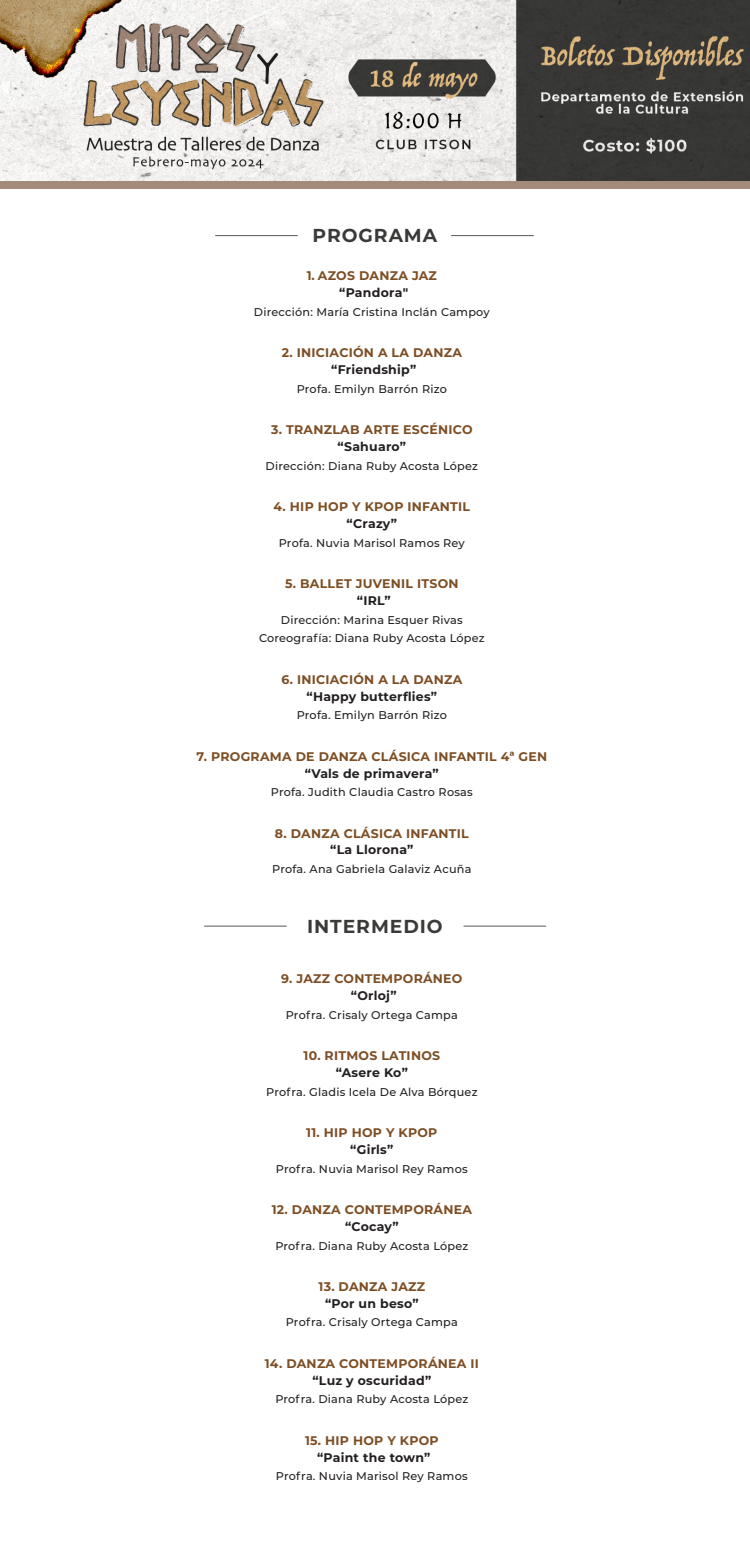
<style>
.page{position:relative;width:750px;height:1565px;background:#fff}
.page>*{position:absolute;margin:0;border:0;box-sizing:border-box;transform-origin:0 0}
.t1{font:700 18.75px "Montserrat";letter-spacing:.05em;color:#3a3a38}
.t2{font:700 18.75px "Montserrat";letter-spacing:.05em;color:#3a3a39}
.t3{font:700 12.5px "Montserrat";letter-spacing:.02em;color:#7d4e24}
.t4{font:700 12.5px "Montserrat";letter-spacing:.02em;color:#231f20}
.t5{font:500 11.25px/18.8px "Montserrat";letter-spacing:.02em;color:#231f20;text-align:center}
</style>
<div class="page">
<img style="left:0;top:0;width:750px;height:181px">
<div style="left:0;top:181px;width:750px;height:8px;background:#a48a7b"></div>
<hr style="left:215px;top:235px;width:83px;height:1px;background:#575756">
<hr style="left:204px;top:925px;width:83px;height:1px;background:#575756">
<hr style="left:464px;top:925px;width:82px;height:1px;background:#575756">
<hr style="left:451px;top:235px;width:83px;height:1px;background:#575756">
<h1 class="t2" style="left:313px;top:222px;width:126px">PROGRAMA</h1>
<p class="t3" style="left:307px;top:267px;width:132px">1. AZOS DANZA JAZ</p>
<p class="t4" style="left:339px;top:284px;width:70px">“Pandora"</p>
<p class="t5" style="left:254px;top:302px;width:237px">Dirección: María Cristina Inclán Campoy</p>
<p class="t3" style="left:282px;top:344px;width:182px">2. INICIACIÓN A LA DANZA</p>
<p class="t4" style="left:331px;top:361px;width:87px">“Friendship”</p>
<p class="t5" style="left:297px;top:379px;width:152px">Profa. Emilyn Barrón Rizo</p>
<p class="t3" style="left:271px;top:421px;width:203px">3. TRANZLAB ARTE ESCÉNICO</p>
<p class="t4" style="left:338px;top:438px;width:70px">“Sahuaro”</p>
<p class="t5" style="left:266px;top:456px;width:214px">Dirección: Diana Ruby Acosta López</p>
<p class="t3" style="left:274px;top:498px;width:198px">4. HIP HOP Y KPOP INFANTIL</p>
<p class="t4" style="left:347px;top:514px;width:52px">“Crazy”</p>
<p class="t5" style="left:279px;top:533px;width:188px">Profa. Nuvia Marisol Ramos Rey</p>
<p class="t3" style="left:285px;top:574px;width:175px">5. BALLET JUVENIL ITSON</p>
<p class="t4" style="left:357px;top:591px;width:35px">“IRL”</p>
<p class="t5" style="left:259px;top:610px;width:227px">Dirección: Marina Esquer Rivas<br>Coreografía: Diana Ruby Acosta López</p>
<p class="t3" style="left:281px;top:670px;width:182px">6. INICIACIÓN A LA DANZA</p>
<p class="t4" style="left:307px;top:687px;width:132px">“Happy butterflies”</p>
<p class="t5" style="left:297px;top:705px;width:152px">Profa. Emilyn Barrón Rizo</p>
<p class="t3" style="left:197px;top:747px;width:352px">7. PROGRAMA DE DANZA CLÁSICA INFANTIL 4ª GEN</p>
<p class="t4" style="left:305px;top:764px;width:135px">“Vals de primavera”</p>
<p class="t5" style="left:271px;top:782px;width:203px">Profa. Judith Claudia Castro Rosas</p>
<p class="t3" style="left:275px;top:824px;width:195px">8. DANZA CLÁSICA INFANTIL</p>
<p class="t4" style="left:330px;top:841px;width:85px">“La Llorona”</p>
<p class="t5" style="left:272px;top:859px;width:201px">Profa. Ana Gabriela Galaviz Acuña</p>
<h1 class="t1" style="left:307px;top:913px;width:137px">INTERMEDIO</h1>
<p class="t3" style="left:281px;top:969px;width:183px">9. JAZZ CONTEMPORÁNEO</p>
<p class="t4" style="left:351px;top:986px;width:47px">“Orloj”</p>
<p class="t5" style="left:286px;top:1005px;width:174px">Profra. Crisaly Ortega Campa</p>
<p class="t3" style="left:304px;top:1046px;width:138px">10. RITMOS LATINOS</p>
<p class="t4" style="left:336px;top:1063px;width:74px">“Asere Ko”</p>
<p class="t5" style="left:266px;top:1082px;width:213px">Profra. Gladis Icela De Alva Bórquez</p>
<p class="t3" style="left:306px;top:1123px;width:133px">11. HIP HOP Y KPOP</p>
<p class="t4" style="left:350px;top:1140px;width:45px">“Girls”</p>
<p class="t5" style="left:276px;top:1158px;width:193px">Profra. Nuvia Marisol Rey Ramos</p>
<p class="t3" style="left:272px;top:1200px;width:202px">12. DANZA CONTEMPORÁNEA</p>
<p class="t4" style="left:345px;top:1217px;width:55px">“Cocay”</p>
<p class="t5" style="left:275px;top:1235px;width:194px">Profra. Diana Ruby Acosta López</p>
<p class="t3" style="left:319px;top:1277px;width:108px">13. DANZA JAZZ</p>
<p class="t4" style="left:325px;top:1294px;width:95px">“Por un beso”</p>
<p class="t5" style="left:286px;top:1312px;width:174px">Profra. Crisaly Ortega Campa</p>
<p class="t3" style="left:265px;top:1354px;width:216px">14. DANZA CONTEMPORÁNEA II</p>
<p class="t4" style="left:312px;top:1371px;width:120px">“Luz y oscuridad”</p>
<p class="t5" style="left:275px;top:1389px;width:194px">Profra. Diana Ruby Acosta López</p>
<p class="t3" style="left:305px;top:1431px;width:135px">15. HIP HOP Y KPOP</p>
<p class="t4" style="left:317px;top:1448px;width:115px">“Paint the town”</p>
<p class="t5" style="left:276px;top:1466px;width:193px">Profra. Nuvia Marisol Rey Ramos</p>
</div>
